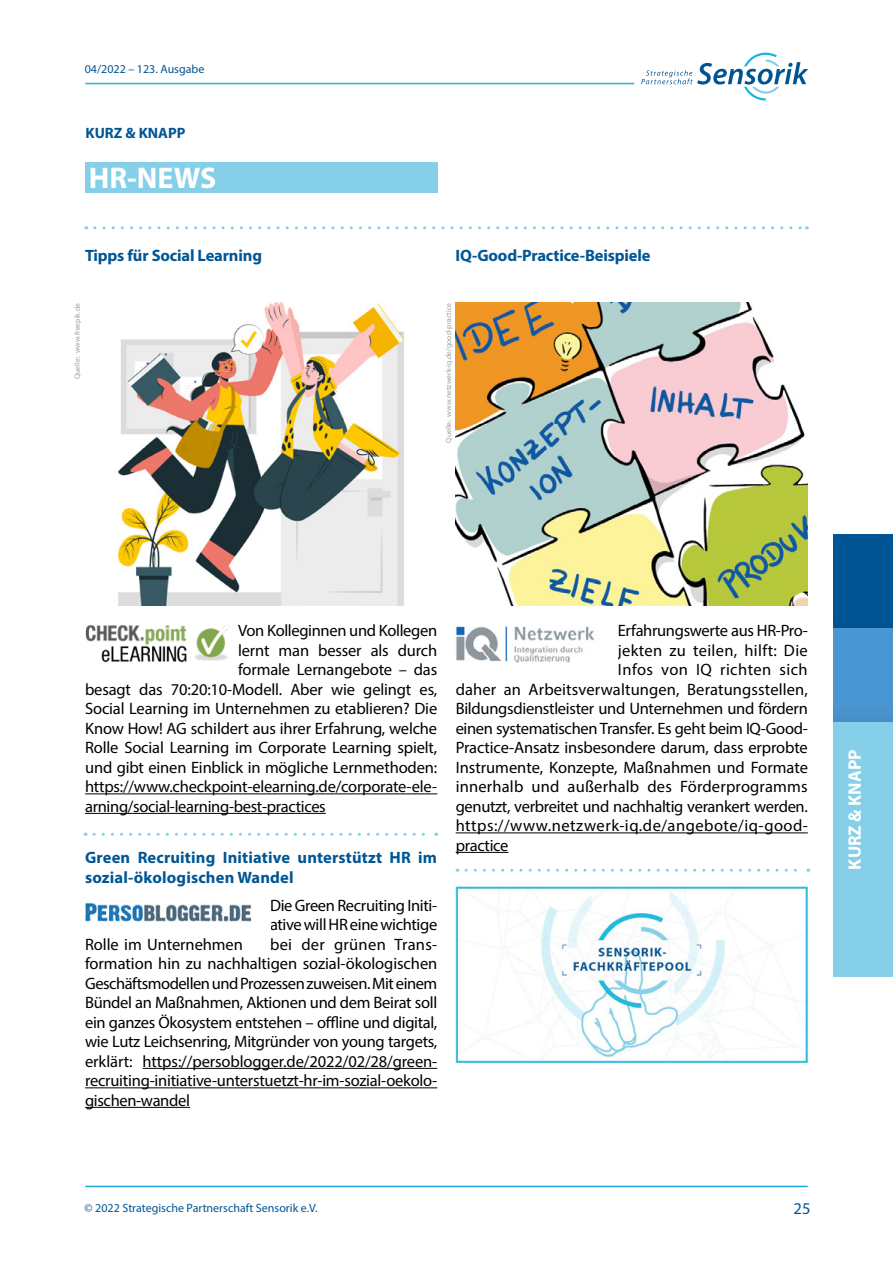
<style>
.page{position:relative;width:893px;height:1263px;background:#fff}
.page>*{position:absolute;margin:0;border:0;box-sizing:border-box;transform-origin:0 0}
.t1{font:700 30px "Myriad Pro";color:#fff}
.t2{font:700 18px "Myriad Pro";color:#fff}
.t3{font:16.5px/19.5px "Myriad Pro";letter-spacing:-.01em;color:#000}
.t4{font:16.5px "Myriad Pro";letter-spacing:.01em;color:#000}
.t5{font:700 16.5px/19.8px "Myriad Pro";letter-spacing:.01em;color:#005695}
.t6{font:700 16.5px "Myriad Pro";letter-spacing:-.01em;color:#005695}
.t7{font:16.5px "Myriad Pro";letter-spacing:.03em;color:#000}
.t8{font:16.5px "Myriad Pro";letter-spacing:.02em;color:#000}
.t9{font:16.5px "Myriad Pro";letter-spacing:.025em;color:#000}
.t10{font:16.5px "Myriad Pro";color:#005595}
.t11{font:700 15px "Myriad Pro";color:#005695}
.t12{font:12px "Myriad Pro";color:#005595}
.t13{font:7.5px "Myriad Pro";letter-spacing:.01em;color:#9d9d9c}
</style>
<div class="page">
<hr style="left:86px;top:1186px;width:721px;height:1px;background:#16a8de">
<hr style="left:86px;top:83px;width:548px;height:1px;background:#1dbadf">
<svg style="left:641px;top:53px;width:167px;height:48px"></svg>
<div style="left:833px;top:721px;width:60px;height:255px;background:#85cfe8"></div>
<div style="left:833px;top:534px;width:60px;height:94px;background:#005695"></div>
<div style="left:833px;top:628px;width:60px;height:93px;background:#4a96d2"></div>
<hr style="left:456px;top:832px;width:352px;height:1px;background:#000">
<hr style="left:456px;top:852px;width:52px;height:1px;background:#000">
<hr style="left:143px;top:1068px;width:294px;height:1px;background:#000">
<hr style="left:85px;top:1087px;width:352px;height:1px;background:#000">
<hr style="left:85px;top:1107px;width:105px;height:1px;background:#000">
<svg style="left:95px;top:226px;width:712px;height:3px"></svg>
<div style="left:85px;top:162px;width:352px;height:31px;background:#85cfe8"></div>
<img style="left:117px;top:302px;width:288px;height:304px">
<img style="left:456px;top:302px;width:352px;height:304px">
<svg style="left:94px;top:833px;width:343px;height:3px"></svg>
<hr style="left:85px;top:793px;width:352px;height:1px;background:#000">
<hr style="left:85px;top:813px;width:241px;height:1px;background:#000">
<img style="left:85px;top:624px;width:145px;height:39px">
<img style="left:455px;top:626px;width:140px;height:37px">
<img style="left:85px;top:902px;width:167px;height:20px">
<img style="left:456px;top:886px;width:352px;height:177px">
<svg style="left:466px;top:869px;width:343px;height:3px"></svg>
<p class="t12" style="left:85px;top:62px;width:121px">04/2022 – 123. Ausgabe</p>
<p class="t11" style="left:85px;top:123px;width:102px">KURZ &amp; KNAPP</p>
<h1 class="t1" style="left:89px;top:158px;width:129px">HR-NEWS</h1>
<p class="t6" style="left:85px;top:244px;width:178px">Tipps für Social Learning</p>
<p class="t6" style="left:456px;top:244px;width:196px">IQ-Good-Practice-Beispiele</p>
<p class="t13" style="left:73px;top:379px;width:78px;rotate:-90deg">Quelle: www.freepik.de</p>
<p class="t13" style="left:444px;top:442px;width:141px;rotate:-90deg">Quelle: www.netzwerk-iq.de/good-practice</p>
<p class="t3" style="left:238px;top:621px;width:201px">Von Kolleginnen und Kollegen</p>
<p class="t3" style="left:238px;top:640px;width:201px">lernt man besser als durch</p>
<p class="t3" style="left:238px;top:660px;width:201px">formale Lernangebote – das</p>
<p class="t3" style="left:85px;top:679px;width:354px">besagt das 70:20:10-Modell. Aber wie gelingt es,</p>
<p class="t3" style="left:85px;top:699px;width:354px">Social Learning im Unternehmen zu etablieren? Die</p>
<p class="t3" style="left:85px;top:718px;width:354px">Know How! AG schildert aus ihrer Erfahrung, welche</p>
<p class="t3" style="left:85px;top:738px;width:354px">Rolle Social Learning im Corporate Learning spielt,</p>
<p class="t3" style="left:85px;top:757px;width:354px">und gibt einen Einblick in mögliche Lernmethoden:</p>
<p class="t3" style="left:85px;top:777px;width:354px">https://www.checkpoint-elearning.de/corporate-ele-</p>
<p class="t3" style="left:85px;top:796px;width:242px">arning/social-learning-best-practices</p>
<p class="t5" style="left:85px;top:847px;width:354px">Green Recruiting Initiative unterstützt HR im sozial-ökologischen Wandel</p>
<p class="t3" style="left:270px;top:895px;width:169px">Die Green Recruiting Initi&shy;ative will HR eine wichtige</p>
<p class="t3" style="left:85px;top:934px;width:354px;text-align:justify;text-indent:185px">bei der grünen Trans&shy;formation hin zu nachhaltigen sozial-ökologischen Geschäftsmodellen und Prozessen zuweisen. Mit einem Bündel an Maßnahmen, Aktionen und dem Beirat soll ein ganzes Ökosystem entstehen – offline und digital, wie Lutz Leichsenring, Mitgründer von young targets, erklärt: https://persoblogger.de/2022/02/28/green&shy;recruiting-initiative-unterstuetzt-hr-im-sozial-oekolo&shy;gischen-wandel</p>
<p class="t3" style="left:85px;top:934px;width:159px">Rolle im Unternehmen</p>
<p class="t3" style="left:618px;top:621px;width:191px">Erfahrungswerte aus HR-Pro-</p>
<p class="t8" style="left:618px;top:640px;width:191px">jekten zu teilen, hilft: Die</p>
<p class="t9" style="left:618px;top:659px;width:191px">Infos von IQ richten sich</p>
<p class="t4" style="left:456px;top:679px;width:354px">daher an Arbeitsverwaltungen, Beratungsstellen,</p>
<p class="t3" style="left:456px;top:699px;width:354px">Bildungsdienstleister und Unternehmen und fördern</p>
<p class="t3" style="left:456px;top:718px;width:354px">einen systematischen Transfer. Es geht beim IQ-Good-</p>
<p class="t3" style="left:456px;top:738px;width:354px">Practice-Ansatz insbesondere darum, dass erprobte</p>
<p class="t3" style="left:456px;top:757px;width:354px">Instrumente, Konzepte, Maßnahmen und Formate</p>
<p class="t4" style="left:456px;top:776px;width:353px">innerhalb und außerhalb des Förderprogramms</p>
<p class="t3" style="left:456px;top:796px;width:354px">genutzt, verbreitet und nachhaltig verankert werden.</p>
<p class="t7" style="left:456px;top:815px;width:354px">https://www.netzwerk-iq.de/angebote/iq-good-</p>
<p class="t3" style="left:456px;top:835px;width:54px">practice</p>
<p class="t12" style="left:85px;top:1201px;width:235px">© 2022 Strategische Partnerschaft Sensorik e.V.</p>
<p class="t10" style="left:793px;top:1198px;width:18px">25</p>
<p class="t2" style="left:843px;top:869px;width:122px;rotate:-90deg">KURZ &amp; KNAPP</p>
</div>
